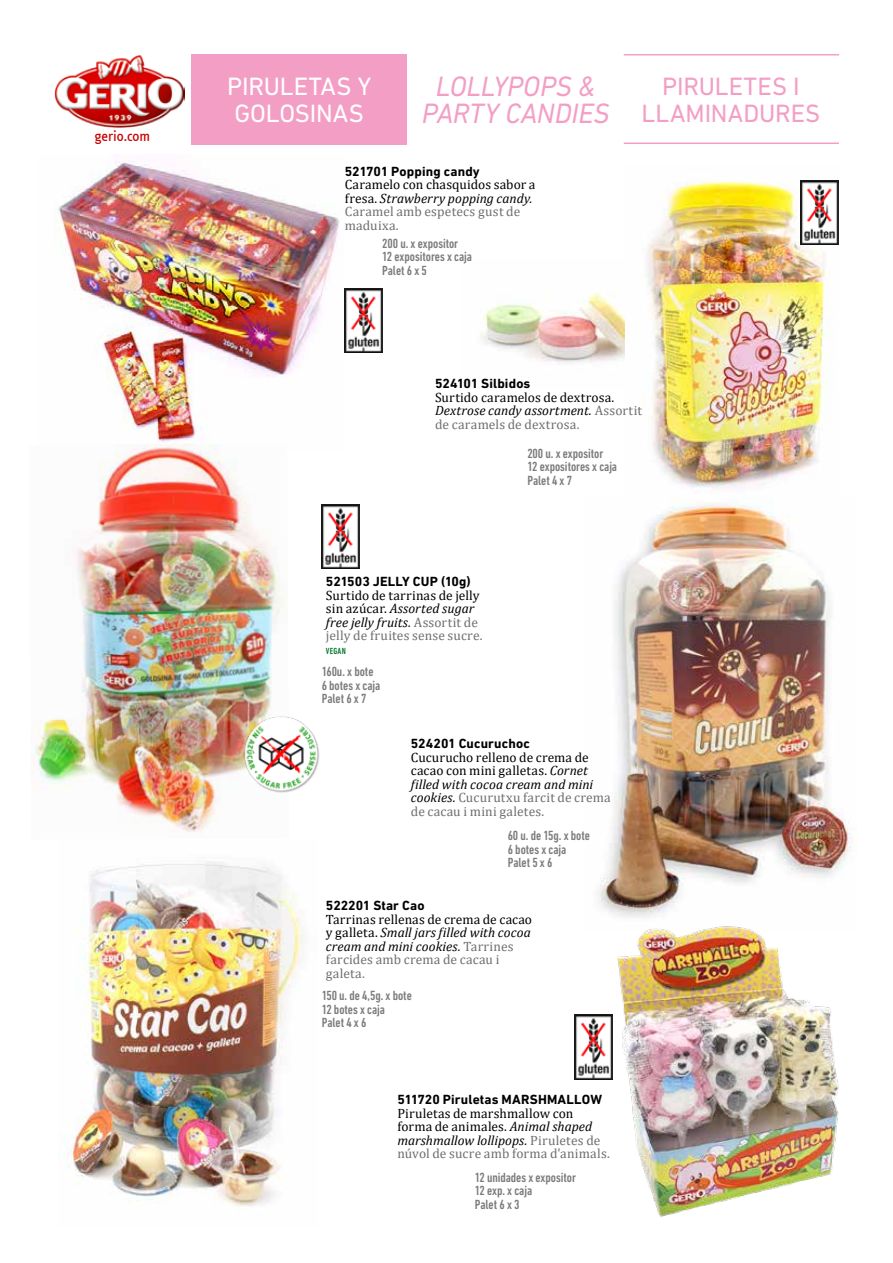
<style>
.page{position:relative;width:893px;height:1263px;background:#fff}
.page>*{position:absolute;margin:0;border:0;box-sizing:border-box;transform-origin:0 0}
.t1{font:italic 28.5px/27px "DIN Next LT Pro";letter-spacing:-.015em;color:#f39fc5;text-align:center}
.t2{font:25.5px/27px "DIN Next LT Pro";letter-spacing:.005em;color:#f39fc5;text-align:center}
.t3{font:25.5px/27px "DIN Next LT Pro";letter-spacing:-.005em;color:#fff}
.t4{font:15px "Info Text";letter-spacing:-.005em;color:#c80000}
.t5{font:13.5px/13.5px "Cambria";letter-spacing:.01em;color:#000}
.t6{font:500 condensed 13.5px/13.5px "DIN Next LT Pro";letter-spacing:-.005em;color:#7c7b7b}
.t7{font:13.5px/13.5px "Cambria";letter-spacing:.01em;color:#706f6f}
.t8{font:italic 13.5px/13.5px "Cambria";color:#000}
.t9{font:700 13.5px "DIN Next LT Pro";letter-spacing:.01em;color:#000}
.t10{font:500 condensed 9px "DIN Next LT Pro";letter-spacing:.03em;color:#00762d}
.s1{font-style:italic}
.s2{color:#706f6f}
.s3{color:#000}
.s4{font-style:italic;color:#000}
.s5{font-style:normal}
.s6{font-style:normal;color:#706f6f}
</style>
<div class="page">
<img style="left:54px;top:55px;width:130px;height:73px">
<div style="left:191px;top:54px;width:216px;height:90px;background:#f39fc5"></div>
<hr style="left:624px;top:143px;width:215px;height:1px;background:#f39fc5">
<hr style="left:624px;top:54px;width:215px;height:2px;background:#f39fc5">
<img style="left:479px;top:292px;width:146px;height:71px">
<img style="left:55px;top:161px;width:285px;height:282px">
<img style="left:31px;top:443px;width:257px;height:389px">
<img style="left:344px;top:288px;width:38px;height:64px">
<img style="left:574px;top:1015px;width:38px;height:64px">
<img style="left:321px;top:504px;width:39px;height:64px">
<img style="left:646px;top:180px;width:193px;height:318px">
<img style="left:801px;top:180px;width:38px;height:64px">
<img style="left:597px;top:498px;width:259px;height:420px">
<img style="left:67px;top:861px;width:235px;height:346px">
<img style="left:612px;top:926px;width:227px;height:291px">
<img style="left:240px;top:715px;width:80px;height:77px">
<p class="t4" style="left:95px;top:128px;width:57px">gerio.com</p>
<h1 class="t1" style="left:422px;top:73px;width:189px">LOLLYPOPS &amp;<br>PARTY CANDIES</h1>
<h2 class="t3" style="left:227px;top:73px;width:145px">PIRULETAS Y<br>GOLOSINAS</h2>
<h2 class="t2" style="left:642px;top:73px;width:180px">PIRULETES I<br>LLAMINADURES</h2>
<p class="t9" style="left:345px;top:163px;width:136px">521701 Popping candy</p>
<p class="t5" style="left:345px;top:178px;width:192px">Caramelo con chasquidos sabor a fresa. <span class="s1">Strawberry popping candy.<br></span><span class="s2">Caramel amb espetecs gust de maduixa.</span></p>
<p class="t6" style="left:382px;top:236px;width:91px">200 u. x expositor<br>12 expositores x caja<br>Palet 6 x 5</p>
<p class="t9" style="left:435px;top:376px;width:97px">524101 Silbidos</p>
<p class="t7" style="left:435px;top:390px;width:208px"><span class="s3">Surtido caramelos de dextrosa.<br></span><span class="s4">Dextrose candy assortment.</span> Assortit de caramels de dextrosa.</p>
<p class="t6" style="left:527px;top:446px;width:91px">200 u. x expositor<br>12 expositores x caja<br>Palet 4 x 7</p>
<p class="t9" style="left:326px;top:574px;width:146px">521503 JELLY CUP (10g)</p>
<p class="t7" style="left:326px;top:588px;width:158px"><span class="s3">Surtido de tarrinas de jelly sin azúcar.</span> <span class="s4">Assorted sugar free jelly fruits.</span> Assortit de jelly de fruites sense sucre.</p>
<p class="t10" style="left:326px;top:646px;width:21px">VEGAN</p>
<p class="t6" style="left:322px;top:665px;width:60px">160u. x bote<br>6 botes x caja<br>Palet 6 x 7</p>
<p class="t9" style="left:411px;top:736px;width:120px">524201 Cucuruchoc</p>
<p class="t5" style="left:411px;top:750px;width:201px">Cucurucho relleno de crema de cacao con mini galletas. <span class="s1">Cornet filled with cocoa cream and mini cookies.</span> <span class="s2">Cucurutxu farcit de crema de cacau i mini galetes.</span></p>
<p class="t6" style="left:508px;top:829px;width:84px">60 u. de 15g. x bote<br>6 botes x caja<br>Palet 5 x 6</p>
<p class="t9" style="left:326px;top:898px;width:100px">522201 Star Cao</p>
<p class="t8" style="left:326px;top:912px;width:208px"><span class="s5">Tarrinas rellenas de crema de cacao y galleta.</span> Small jars filled with cocoa cream and mini cookies. <span class="s6">Tarrines farcides amb crema de cacau i galeta.</span></p>
<p class="t6" style="left:322px;top:989px;width:92px">150 u. de 4,5g. x bote<br>12 botes x caja<br>Palet 4 x 6</p>
<p class="t9" style="left:397px;top:1092px;width:206px">511720 Piruletas MARSHMALLOW</p>
<p class="t5" style="left:397px;top:1106px;width:214px">Piruletas de marshmallow con forma de animales. <span class="s1">Animal shaped marshmallow lollipops.</span> <span class="s2">Piruletes de núvol de sucre amb forma d'animals.</span></p>
<p class="t6" style="left:475px;top:1170px;width:103px">12 unidades x expositor<br>12 exp. x caja<br>Palet 6 x 3</p>
</div>
